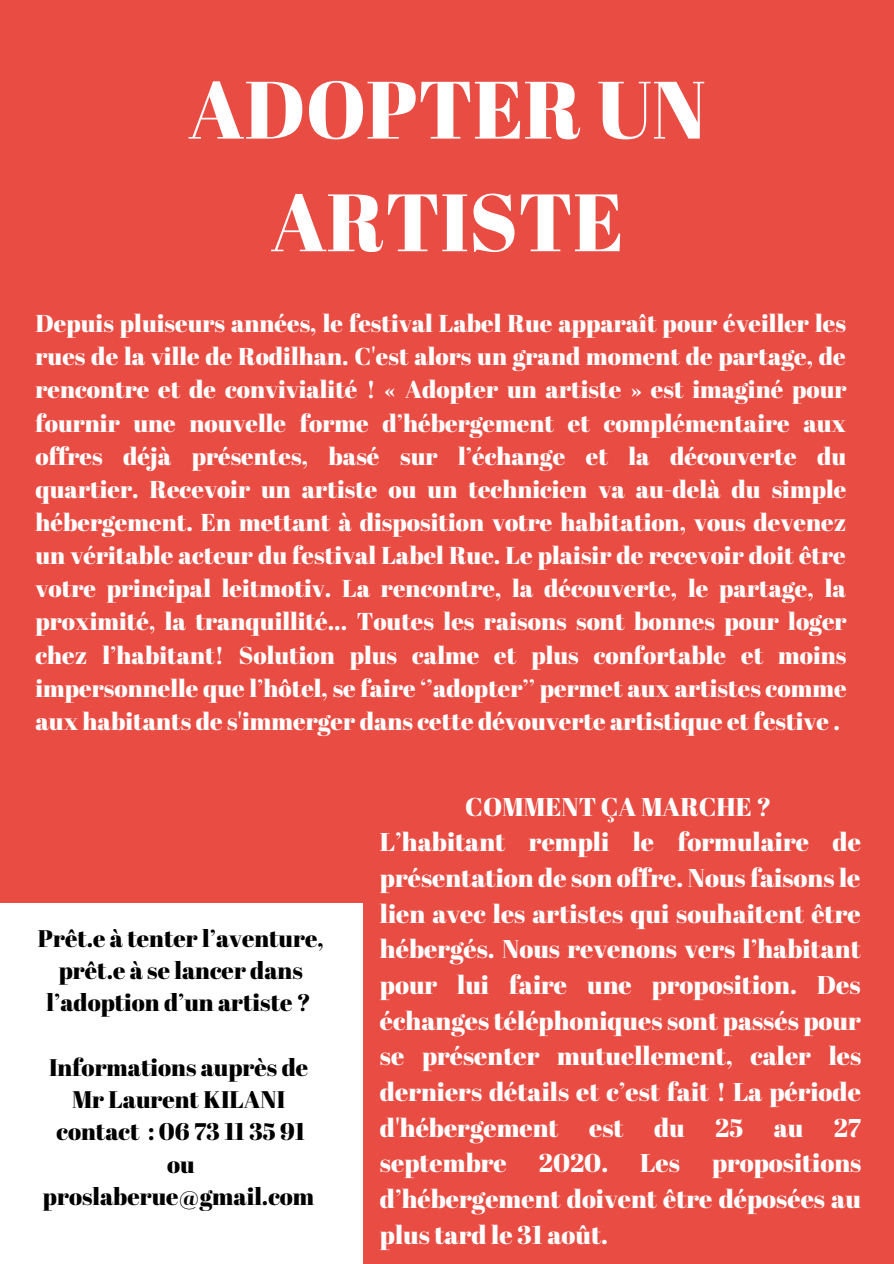
<style>
.page{position:relative;width:894px;height:1264px;background:#fff}
.page>*{position:absolute;margin:0;border:0;box-sizing:border-box;transform-origin:0 0}
.t1{font:81px/112.6px "Abril Fatface";color:#fff;text-align:center}
.t2{font:25.65px/35.7px "Abril Fatface";color:#fff}
.t3{font:24.45px/33.2px "Abril Fatface";color:#fff;text-align:justify}
.t4{font:24px/32.2px "Abril Fatface";color:#000;text-align:center}
</style>
<div class="page">
<div style="left:0;top:0;width:893px;height:1263px;background:#e94c43"></div>
<div style="left:0;top:903px;width:362px;height:360px;background:#fff"></div>
<h1 class="t1" style="left:188px;top:51px;width:519px">ADOPTER UN<br>ARTISTE</h1>
<p class="t3" style="left:35px;top:306px;width:812px">Depuis pluiseurs années, le festival Label Rue apparaît pour éveiller les rues de la ville de Rodilhan. C'est alors un grand moment de partage, de rencontre et de convivialité ! « Adopter un artiste » est imaginé pour fournir une nouvelle forme d’hébergement et complémentaire aux offres déjà présentes, basé sur l’échange et la découverte du quartier. Recevoir un artiste ou un technicien va au-delà du simple hébergement. En mettant à disposition votre habitation, vous devenez un véritable acteur du festival Label Rue. Le plaisir de recevoir doit être votre principal leitmotiv. La rencontre, la découverte, le partage, la proximité, la tranquillité... Toutes les raisons sont bonnes pour loger chez l’habitant! Solution plus calme et plus confortable et moins impersonnelle que l’hôtel, se faire ‘’adopter’’ permet aux artistes comme aux habitants de s'immerger dans cette dévouverte artistique et festive .</p>
<p class="t4" style="left:38px;top:921px;width:287px">Prêt.e à tenter l’aventure, prêt.e à se lancer dans l’adoption d’un artiste ?</p>
<p class="t4" style="left:43px;top:1050px;width:273px">Informations auprès de<br>Mr Laurent KILANI contact : 06 73 11 35 91 ou proslaberue@gmail.com</p>
<p class="t2" style="left:380px;top:788px;width:483px;text-indent:85px">COMMENT ÇA MARCHE ?<br>L’habitant rempli le formulaire de présentation de son offre. Nous faisons le lien avec les artistes qui souhaitent être hébergés. Nous revenons vers l’habitant pour lui faire une proposition. Des échanges téléphoniques sont passés pour se présenter mutuellement, caler les derniers détails et c’est fait ! La période d'hébergement est du 25 au 27 septembre 2020. Les propositions d’hébergement doivent être déposées au plus tard le 31 août.</p>
</div>
